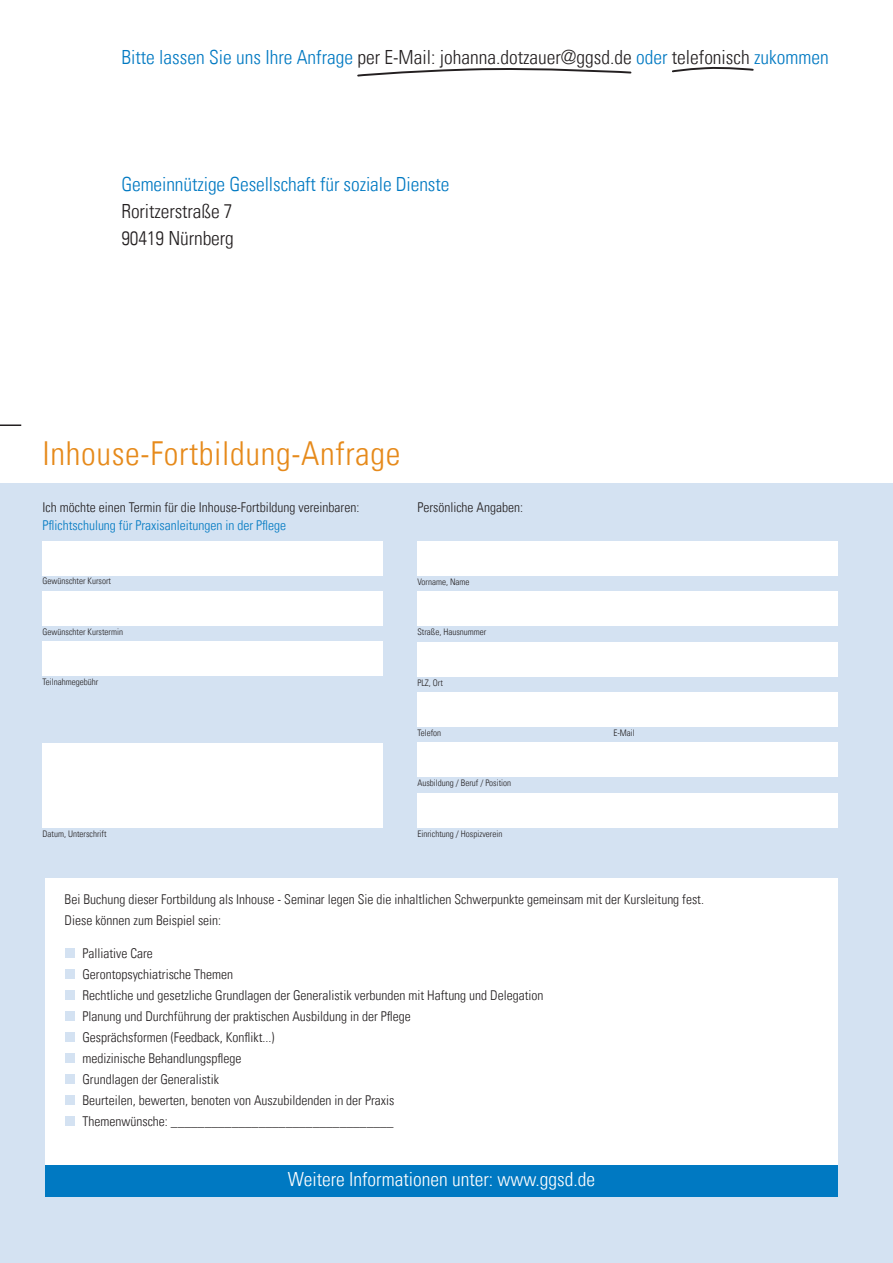
<style>
.page{position:relative;width:893px;height:1263px;background:#fff}
.page>*{position:absolute;margin:0;border:0;box-sizing:border-box;transform-origin:0 0}
.t1{font:33px "Univers Com 47 Light Cond";letter-spacing:.02em;color:#e68a1b}
.t2{font:19.5px "Univers Com 47 Light Cond";color:#231f20}
.t3{font:19.5px "Univers Com 47 Light Cond";letter-spacing:-.005em;color:#0079c2}
.t4{font:19.5px "Univers Com 47 Light Cond";color:#fff}
.t5{font:13.5px/18px "Univers Com 47 Light Cond";color:#231f20}
.t6{font:9px "Univers Com 47 Light Cond";color:#231f20}
.s1{color:#0079c2}
</style>
<div class="page">
<div style="left:0;top:483px;width:893px;height:780px;background:#d4e2f2"></div>
<div style="left:43px;top:541px;width:340px;height:34px;background:#fff"></div>
<div style="left:417px;top:541px;width:421px;height:34px;background:#fff"></div>
<div style="left:417px;top:592px;width:421px;height:34px;background:#fff"></div>
<div style="left:43px;top:591px;width:340px;height:34px;background:#fff"></div>
<div style="left:417px;top:642px;width:421px;height:34px;background:#fff"></div>
<div style="left:43px;top:642px;width:340px;height:34px;background:#fff"></div>
<div style="left:417px;top:693px;width:421px;height:34px;background:#fff"></div>
<div style="left:417px;top:743px;width:421px;height:34px;background:#fff"></div>
<div style="left:417px;top:793px;width:421px;height:34px;background:#fff"></div>
<div style="left:43px;top:743px;width:340px;height:84px;background:#fff"></div>
<hr style="left:0;top:424px;width:21px;height:2px;background:#231f20">
<svg style="left:672px;top:67px;width:82px;height:6px"></svg>
<svg style="left:357px;top:68px;width:275px;height:9px"></svg>
<div style="left:45px;top:1164px;width:793px;height:33px;background:#0079c2"></div>
<div style="left:45px;top:878px;width:793px;height:286px;background:#fff"></div>
<div style="left:65px;top:948px;width:9px;height:10px;background:#d4e2f2"></div>
<div style="left:65px;top:969px;width:9px;height:10px;background:#d4e2f2"></div>
<div style="left:65px;top:990px;width:9px;height:10px;background:#d4e2f2"></div>
<div style="left:65px;top:1011px;width:9px;height:10px;background:#d4e2f2"></div>
<div style="left:65px;top:1032px;width:9px;height:10px;background:#d4e2f2"></div>
<div style="left:65px;top:1053px;width:9px;height:10px;background:#d4e2f2"></div>
<div style="left:65px;top:1074px;width:9px;height:10px;background:#d4e2f2"></div>
<div style="left:65px;top:1095px;width:9px;height:10px;background:#d4e2f2"></div>
<div style="left:65px;top:1116px;width:9px;height:10px;background:#d4e2f2"></div>
<p class="t2" style="left:121px;top:45px;width:709px"><span class="s1">Bitte lassen Sie uns Ihre Anfrage</span> per E-Mail: johanna.dotzauer@ggsd.de <span class="s1">oder</span> telefonisch <span class="s1">zukommen</span></p>
<p class="t3" style="left:121px;top:172px;width:330px">Gemeinnützige Gesellschaft für soziale Dienste</p>
<p class="t2" style="left:121px;top:199px;width:113px">Roritzerstraße 7</p>
<p class="t2" style="left:121px;top:226px;width:114px">90419 Nürnberg</p>
<p class="t1" style="left:43px;top:434px;width:359px">Inhouse-Fortbildung-Anfrage</p>
<p class="t5" style="left:43px;top:498px;width:318px">Ich möchte einen Termin für die Inhouse-Fortbildung vereinbaren:<br><span class="s1">Pflichtschulung für Praxisanleitungen in der Pflege</span></p>
<p class="t5" style="left:417px;top:498px;width:107px">Persönliche Angaben:</p>
<p class="t6" style="left:43px;top:576px;width:70px">Gewünschter Kursort</p>
<p class="t6" style="left:417px;top:576px;width:54px">Vorname, Name</p>
<p class="t6" style="left:43px;top:626px;width:82px">Gewünschter Kurstermin</p>
<p class="t6" style="left:417px;top:627px;width:70px">Straße, Hausnummer</p>
<p class="t6" style="left:43px;top:677px;width:57px">Teilnahmegebühr</p>
<p class="t6" style="left:417px;top:677px;width:27px">PLZ, Ort</p>
<p class="t6" style="left:417px;top:728px;width:25px">Telefon</p>
<p class="t6" style="left:417px;top:778px;width:95px">Ausbildung / Beruf / Position</p>
<p class="t6" style="left:43px;top:828px;width:65px">Datum, Unterschrift</p>
<p class="t6" style="left:417px;top:828px;width:86px">Einrichtung / Hospizverein</p>
<p class="t6" style="left:613px;top:728px;width:23px">E-Mail</p>
<p class="t5" style="left:65px;top:890px;width:641px">Bei Buchung dieser Fortbildung als Inhouse - Seminar legen Sie die inhaltlichen Schwerpunkte gemeinsam mit der Kursleitung fest.</p>
<p class="t5" style="left:65px;top:911px;width:158px">Diese können zum Beispiel sein:</p>
<p class="t5" style="left:82px;top:944px;width:72px">Palliative Care</p>
<p class="t5" style="left:82px;top:965px;width:152px">Gerontopsychiatrische Themen</p>
<p class="t5" style="left:82px;top:986px;width:462px">Rechtliche und gesetzliche Grundlagen der Generalistik verbunden mit Haftung und Delegation</p>
<p class="t5" style="left:82px;top:1007px;width:330px">Planung und Durchführung der praktischen Ausbildung in der Pflege</p>
<p class="t5" style="left:82px;top:1028px;width:193px">Gesprächsformen (Feedback, Konflikt...)</p>
<p class="t5" style="left:82px;top:1049px;width:160px">medizinische Behandlungspflege</p>
<p class="t5" style="left:82px;top:1070px;width:138px">Grundlagen der Generalistik</p>
<p class="t5" style="left:82px;top:1091px;width:313px">Beurteilen, bewerten, benoten von Auszubildenden in der Praxis</p>
<p class="t5" style="left:82px;top:1112px;width:313px">Themenwünsche: _________________________________</p>
<p class="t4" style="left:288px;top:1167px;width:309px">Weitere Informationen unter: www.ggsd.de</p>
</div>
